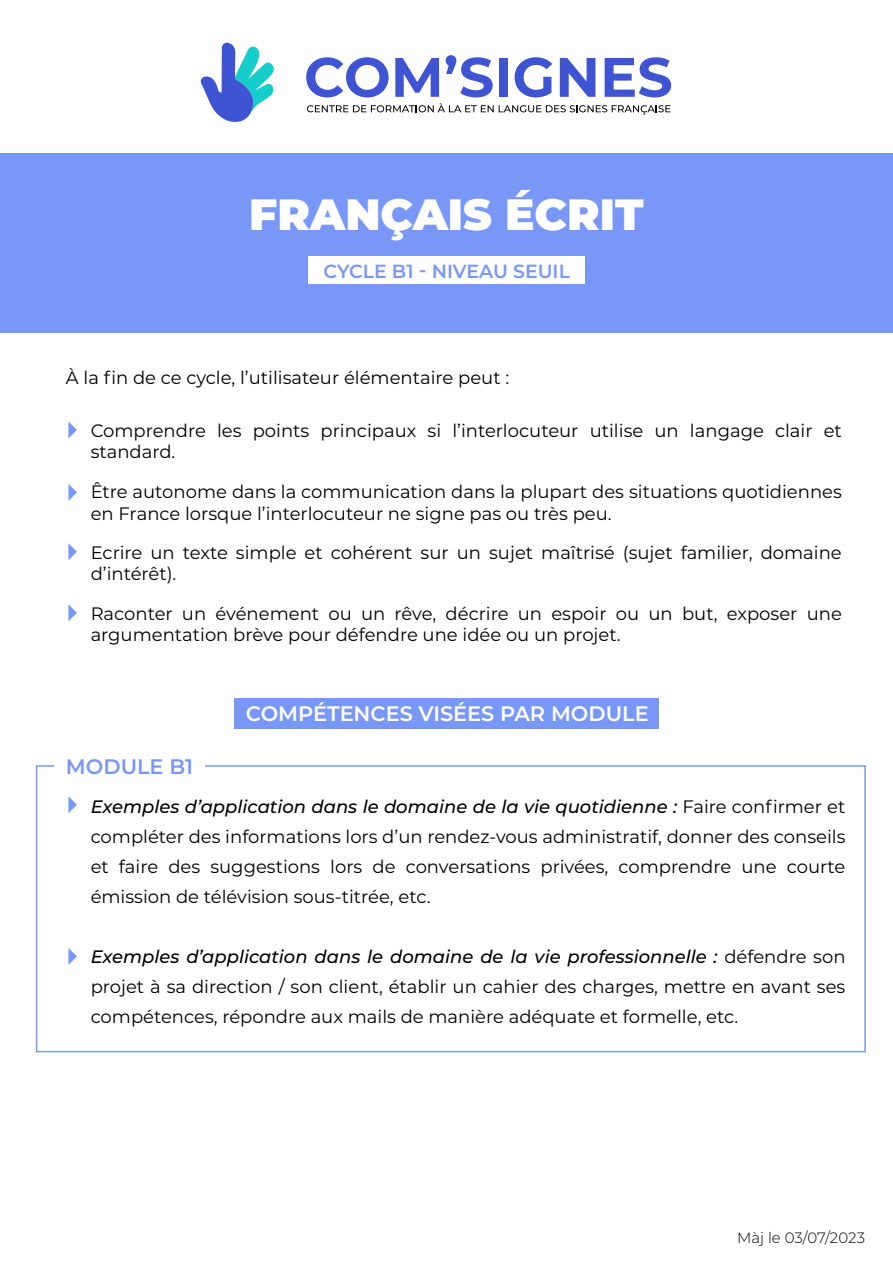
<style>
.page{position:relative;width:893px;height:1263px;background:#fff}
.page>*{position:absolute;margin:0;border:0;box-sizing:border-box;transform-origin:0 0}
.t1{font:900 43.8px "Montserrat";color:#fff}
.t2{font:600 21px "Montserrat";color:#fff}
.t3{font:600 21px "Montserrat";color:#7997f7}
.t4{font:600 19.05px "Montserrat";color:#7997f7}
.t5{font:18px/30px "Montserrat";color:#000}
.t6{font:300 15px "Montserrat";color:#000}
.s1{font-weight:500;font-style:italic}
</style>
<div class="page">
<div style="left:0;top:154px;width:893px;height:179px;background:#7997f7"></div>
<div style="left:309px;top:256px;width:276px;height:28px;background:#fff"></div>
<div style="left:36px;top:765px;width:830px;height:287px;border:2px solid #7997f7"></div>
<div style="left:54px;top:749px;width:150px;height:34px;background:#fff"></div>
<div style="left:234px;top:699px;width:425px;height:30px;background:#7997f7"></div>
<svg style="left:201px;top:42px;width:73px;height:80px"></svg>
<svg style="left:306px;top:57px;width:83px;height:40px"></svg>
<svg style="left:395px;top:58px;width:44px;height:39px"></svg>
<svg style="left:446px;top:55px;width:47px;height:42px"></svg>
<div style="left:499px;top:58px;width:9px;height:39px;background:#3e54d3"></div>
<svg style="left:515px;top:57px;width:37px;height:40px"></svg>
<svg style="left:560px;top:58px;width:35px;height:39px"></svg>
<svg style="left:605px;top:57px;width:66px;height:40px"></svg>
<svg style="left:307px;top:103px;width:363px;height:12px"></svg>
<svg style="left:68px;top:421px;width:9px;height:17px"></svg>
<svg style="left:68px;top:484px;width:9px;height:17px"></svg>
<svg style="left:68px;top:543px;width:9px;height:17px"></svg>
<svg style="left:68px;top:604px;width:9px;height:17px"></svg>
<svg style="left:68px;top:796px;width:9px;height:17px"></svg>
<svg style="left:68px;top:948px;width:9px;height:17px"></svg>
<h1 class="t1" style="left:249px;top:181px;width:396px">FRANÇAIS ÉCRIT</h1>
<p class="t4" style="left:323px;top:258px;width:248px">CYCLE B1 - NIVEAU SEUIL</p>
<p class="t5" style="left:66px;top:362px;width:445px">À la fin de ce cycle, l’utilisateur élémentaire peut :</p>
<p class="t5" style="left:91px;top:419px;width:753px;line-height:21.6px">Comprendre les points principaux si l’interlocuteur utilise un langage clair et standard.</p>
<p class="t5" style="left:91px;top:480px;width:753px;line-height:21.6px">Être autonome dans la communication dans la plupart des situations quotidiennes en France lorsque l’interlocuteur ne signe pas ou très peu.</p>
<p class="t5" style="left:91px;top:541px;width:753px;line-height:21.6px">Ecrire un texte simple et cohérent sur un sujet maîtrisé (sujet familier, domaine d’intérêt).</p>
<p class="t5" style="left:91px;top:602px;width:753px;line-height:21.6px">Raconter un événement ou un rêve, décrire un espoir ou un but, exposer une argumentation brève pour défendre une idée ou un projet.</p>
<p class="t3" style="left:66px;top:751px;width:129px">MODULE B1</p>
<p class="t2" style="left:246px;top:698px;width:404px">COMPÉTENCES VISÉES PAR MODULE</p>
<p class="t5" style="left:91px;top:791px;width:756px;text-align:justify"><span class="s1">Exemples d’application dans le domaine de la vie quotidienne :</span> Faire confirmer et compléter des informations lors d’un rendez-vous administratif, donner des conseils et faire des suggestions lors de conversations privées, comprendre une courte émission de télévision sous-titrée, etc.</p>
<p class="t5" style="left:91px;top:941px;width:756px;text-align:justify"><span class="s1">Exemples d’application dans le domaine de la vie professionnelle :</span> défendre son projet à sa direction / son client, établir un cahier des charges, mettre en avant ses compétences, répondre aux mails de manière adéquate et formelle, etc.</p>
<p class="t6" style="left:737px;top:1228px;width:129px">Màj le 03/07/2023</p>
</div>
